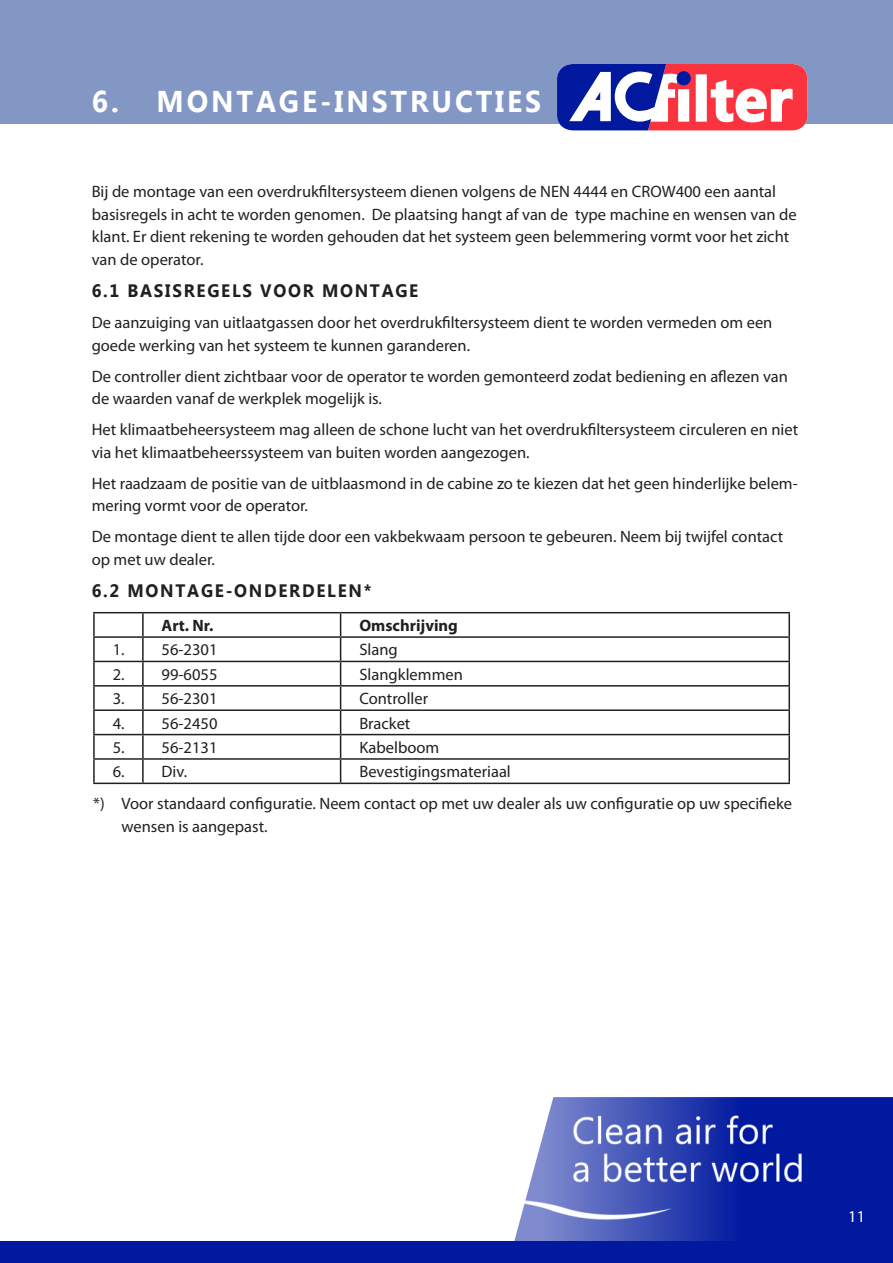
<style>
.page{position:relative;width:893px;height:1263px;background:#fff}
.page>*{position:absolute;margin:0;border:0;box-sizing:border-box;transform-origin:0 0}
.t1{font:700 30px "Microsoft Tai Le";letter-spacing:.1em;color:#fff;scale:.95 1}
.t2{font:700 18px "Microsoft Tai Le";letter-spacing:.1em;color:#231f20;scale:.95 1}
.t3{font:16.5px/22.5px "Myriad Pro";color:#231f20}
.t4{font:700 16.5px "Myriad Pro";color:#231f20}
.t5{font:16.5px "Myriad Pro";color:#fff}
</style>
<div class="page">
<div style="left:0;top:0;width:893px;height:123px;background:#8397c5"></div>
<svg style="left:557px;top:64px;width:250px;height:66px;background:#b46f99"></svg>
<div style="left:0;top:1242px;width:893px;height:21px;background:#00199f"></div>
<img style="left:472px;top:1097px;width:421px;height:145px">
<hr style="left:93px;top:612px;width:50px;height:1px;background:#231f20">
<hr style="left:93px;top:613px;width:2px;height:23px;background:#231f20">
<hr style="left:143px;top:612px;width:198px;height:1px;background:#231f20">
<hr style="left:142px;top:613px;width:2px;height:23px;background:#231f20">
<hr style="left:341px;top:612px;width:449px;height:1px;background:#231f20">
<hr style="left:788px;top:613px;width:2px;height:23px;background:#231f20">
<hr style="left:93px;top:636px;width:50px;height:2px;background:#231f20">
<hr style="left:93px;top:638px;width:2px;height:23px;background:#231f20">
<hr style="left:143px;top:636px;width:198px;height:2px;background:#231f20">
<hr style="left:142px;top:638px;width:2px;height:23px;background:#231f20">
<hr style="left:341px;top:636px;width:449px;height:2px;background:#231f20">
<hr style="left:788px;top:638px;width:2px;height:23px;background:#231f20">
<hr style="left:93px;top:661px;width:50px;height:1px;background:#231f20">
<hr style="left:93px;top:662px;width:2px;height:23px;background:#231f20">
<hr style="left:143px;top:661px;width:198px;height:1px;background:#231f20">
<hr style="left:142px;top:662px;width:2px;height:23px;background:#231f20">
<hr style="left:341px;top:661px;width:449px;height:1px;background:#231f20">
<hr style="left:788px;top:662px;width:2px;height:23px;background:#231f20">
<hr style="left:93px;top:685px;width:50px;height:1px;background:#231f20">
<hr style="left:93px;top:686px;width:2px;height:23px;background:#231f20">
<hr style="left:143px;top:685px;width:198px;height:1px;background:#231f20">
<hr style="left:142px;top:686px;width:2px;height:23px;background:#231f20">
<hr style="left:341px;top:685px;width:449px;height:1px;background:#231f20">
<hr style="left:788px;top:686px;width:2px;height:23px;background:#231f20">
<hr style="left:93px;top:709px;width:50px;height:2px;background:#231f20">
<hr style="left:93px;top:711px;width:2px;height:23px;background:#231f20">
<hr style="left:143px;top:709px;width:198px;height:2px;background:#231f20">
<hr style="left:142px;top:711px;width:2px;height:23px;background:#231f20">
<hr style="left:341px;top:709px;width:449px;height:2px;background:#231f20">
<hr style="left:788px;top:711px;width:2px;height:23px;background:#231f20">
<hr style="left:93px;top:734px;width:50px;height:1px;background:#231f20">
<hr style="left:93px;top:735px;width:2px;height:23px;background:#231f20">
<hr style="left:143px;top:734px;width:198px;height:1px;background:#231f20">
<hr style="left:142px;top:735px;width:2px;height:23px;background:#231f20">
<hr style="left:341px;top:734px;width:449px;height:1px;background:#231f20">
<hr style="left:788px;top:735px;width:2px;height:23px;background:#231f20">
<hr style="left:93px;top:758px;width:50px;height:2px;background:#231f20">
<hr style="left:93px;top:760px;width:2px;height:22px;background:#231f20">
<hr style="left:143px;top:758px;width:198px;height:2px;background:#231f20">
<hr style="left:142px;top:760px;width:2px;height:22px;background:#231f20">
<hr style="left:341px;top:758px;width:449px;height:2px;background:#231f20">
<svg style="left:340px;top:613px;width:1px;height:169px"></svg>
<hr style="left:788px;top:760px;width:2px;height:22px;background:#231f20">
<hr style="left:93px;top:782px;width:50px;height:2px;background:#231f20">
<hr style="left:143px;top:782px;width:198px;height:2px;background:#231f20">
<hr style="left:341px;top:782px;width:449px;height:2px;background:#231f20">
<p class="t1" style="left:92px;top:84px;width:474px">6. MONTAGE-INSTRUCTIES</p>
<p class="t3" style="left:92px;top:180px;width:706px">Bij de montage van een overdrukfiltersysteem dienen volgens de NEN 4444 en CROW400 een aantal basisregels in acht te worden genomen. De plaatsing hangt af van de type machine en wensen van de klant. Er dient rekening te worden gehouden dat het systeem geen belemmering vormt voor het zicht van de operator.</p>
<p class="t2" style="left:92px;top:281px;width:345px">6.1 BASISREGELS VOOR MONTAGE</p>
<p class="t3" style="left:92px;top:311px;width:682px">De aanzuiging van uitlaatgassen door het overdrukfiltersysteem dient te worden vermeden om een goede werking van het systeem te kunnen garanderen.</p>
<p class="t3" style="left:92px;top:365px;width:698px">De controller dient zichtbaar voor de operator te worden gemonteerd zodat bediening en aflezen van de waarden vanaf de werkplek mogelijk is.</p>
<p class="t3" style="left:92px;top:418px;width:708px">Het klimaatbeheersysteem mag alleen de schone lucht van het overdrukfiltersysteem circuleren en niet via het klimaatbeheerssysteem van buiten worden aangezogen.</p>
<p class="t3" style="left:92px;top:472px;width:708px">Het raadzaam de positie van de uitblaasmond in de cabine zo te kiezen dat het geen hinderlijke belem&shy;mering vormt voor de operator.</p>
<p class="t3" style="left:92px;top:525px;width:693px">De montage dient te allen tijde door een vakbekwaam persoon te gebeuren. Neem bij twijfel contact op met uw dealer.</p>
<p class="t2" style="left:92px;top:581px;width:296px">6.2 MONTAGE-ONDERDELEN*</p>
<p class="t4" style="left:162px;top:615px;width:53px">Art. Nr.</p>
<p class="t4" style="left:359px;top:615px;width:100px">Omschrijving</p>
<p class="t3" style="left:113px;top:638px;width:13px">1.</p>
<p class="t3" style="left:162px;top:638px;width:57px">56-2301</p>
<p class="t3" style="left:359px;top:638px;width:40px">Slang</p>
<p class="t3" style="left:113px;top:663px;width:13px">2.</p>
<p class="t3" style="left:162px;top:663px;width:57px">99-6055</p>
<p class="t3" style="left:359px;top:663px;width:105px">Slangklemmen</p>
<p class="t3" style="left:113px;top:687px;width:13px">3.</p>
<p class="t3" style="left:162px;top:687px;width:57px">56-2301</p>
<p class="t3" style="left:359px;top:687px;width:70px">Controller</p>
<p class="t3" style="left:113px;top:711px;width:13px">4.</p>
<p class="t3" style="left:162px;top:711px;width:57px">56-2450</p>
<p class="t3" style="left:359px;top:711px;width:53px">Bracket</p>
<p class="t3" style="left:113px;top:736px;width:13px">5.</p>
<p class="t3" style="left:162px;top:736px;width:57px">56-2131</p>
<p class="t3" style="left:359px;top:736px;width:81px">Kabelboom</p>
<p class="t3" style="left:113px;top:760px;width:13px">6.</p>
<p class="t3" style="left:162px;top:760px;width:27px">Div.</p>
<p class="t3" style="left:359px;top:760px;width:153px">Bevestigingsmateriaal</p>
<p class="t3" style="left:121px;top:792px;width:672px;text-indent:-28px">*) Voor standaard configuratie. Neem contact op met uw dealer als uw configuratie op uw specifieke wensen is aangepast.</p>
<p class="t5" style="left:848px;top:1206px;width:18px">11</p>
</div>
